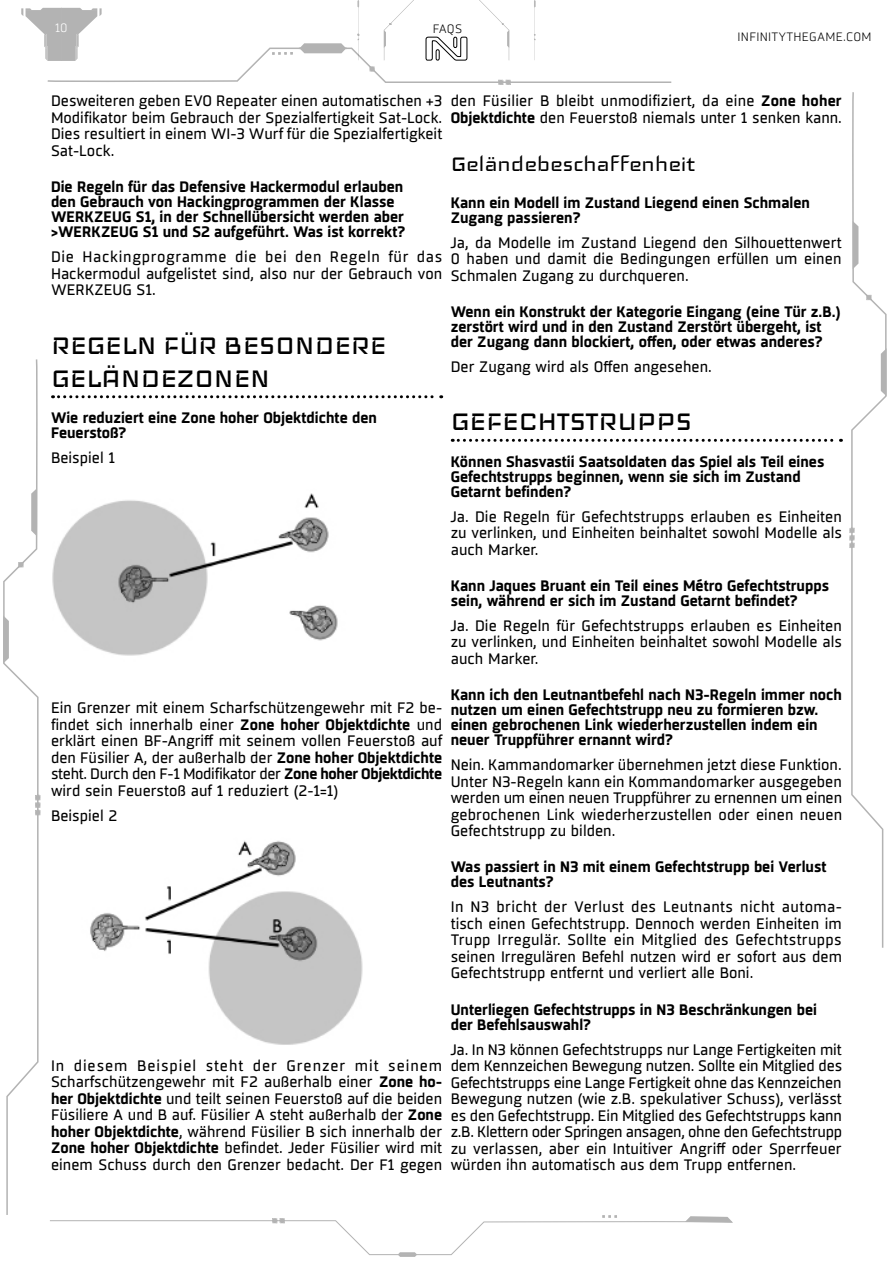
<style>
.page{position:relative;width:893px;height:1263px;background:#fff}
.page>*{position:absolute;margin:0;border:0;box-sizing:border-box;transform-origin:0 0}
.t1{font:33px/33px "Iceland";color:#000}
.t2{font:27px "Iceland";color:#000}
.t3{font:15px/16.5px "Sisco";color:#000;text-align:justify}
.t4{font:700 15px/15px "Sisco";color:#000}
.t5{font:300 12px "Sisco";letter-spacing:.02em;color:#000}
.t6{font:300 12px "Sisco";color:#fff}
.s1{font-weight:700}
</style>
<div class="page">
<svg style="left:849px;top:92px;width:38px;height:856px"></svg>
<svg style="left:3px;top:359px;width:37px;height:856px"></svg>
<svg style="left:21px;top:0;width:650px;height:85px"></svg>
<svg style="left:50px;top:1215px;width:683px;height:42px"></svg>
<svg style="left:452px;top:439px;width:389px;height:3px"></svg>
<svg style="left:53px;top:395px;width:389px;height:3px"></svg>
<img style="left:52px;top:493px;width:286px;height:163px">
<img style="left:90px;top:840px;width:273px;height:205px">
<p class="t6" style="left:55px;top:20px;width:14px">10</p>
<p class="t5" style="left:433px;top:21px;width:31px">FAQS</p>
<p class="t5" style="left:738px;top:29px;width:135px">INFINITYTHEGAME.COM</p>
<p class="t3" style="left:51px;top:93px;width:393px">Desweiteren geben EVO Repeater einen automatischen +3<br>Modifikator beim Gebrauch der Spezialfertigkeit Sat-Lock.<br>Dies resultiert in einem WI-3 Wurf für die Spezialfertigkeit Sat-Lock.</p>
<p class="t4" style="left:51px;top:180px;width:356px">Die Regeln für das Defensive Hackermodul erlauben den Gebrauch von Hackingprogrammen der Klasse WERKZEUG S1, in der Schnellübersicht werden aber &gt;WERKZEUG S1 und S2 aufgeführt. Was ist korrekt?</p>
<p class="t3" style="left:51px;top:249px;width:393px">Die Hackingprogramme die bei den Regeln für das Hackermodul aufgelistet sind, also nur der Gebrauch von WERKZEUG S1.</p>
<h1 class="t1" style="left:51px;top:328px;width:337px">REGELN FÜR BESONDERE<br>GELÄNDEZONEN</h1>
<p class="t4" style="left:51px;top:411px;width:327px">Wie reduziert eine Zone hoher Objektdichte den<br>Feuerstoß?</p>
<p class="t3" style="left:51px;top:450px;width:66px">Beispiel 1</p>
<p class="t3" style="left:451px;top:93px;width:393px">den Füsilier B bleibt unmodifiziert, da eine <span class="s1">Zone hoher<br>Objektdichte</span> den Feuerstoß niemals unter 1 senken kann.</p>
<h2 class="t2" style="left:451px;top:151px;width:246px">Geländebeschaffenheit</h2>
<p class="t4" style="left:451px;top:195px;width:361px">Kann ein Modell im Zustand Liegend einen Schmalen<br>Zugang passieren?</p>
<p class="t3" style="left:451px;top:234px;width:392px">Ja, da Modelle im Zustand Liegend den Silhouettenwert 0 haben und damit die Bedingungen erfüllen um einen Schmalen Zugang zu durchqueren.</p>
<p class="t4" style="left:451px;top:305px;width:391px">Wenn ein Konstrukt der Kategorie Eingang (eine Tür z.B.) zerstört wird und in den Zustand Zerstört übergeht, ist der Zugang dann blockiert, offen, oder etwas anderes?</p>
<p class="t3" style="left:451px;top:359px;width:263px">Der Zugang wird als Offen angesehen.</p>
<h1 class="t1" style="left:451px;top:405px;width:243px">GEFECHTSTRUPPS</h1>
<p class="t4" style="left:451px;top:454px;width:375px">Können Shasvastii Saatsoldaten das Spiel als Teil eines<br>Gefechtstrupps beginnen, wenn sie sich im Zustand<br>Getarnt befinden?</p>
<p class="t3" style="left:451px;top:508px;width:393px">Ja. Die Regeln für Gefechtstrupps erlauben es Einheiten zu verlinken, und Einheiten beinhaltet sowohl Modelle als auch Marker.</p>
<p class="t4" style="left:451px;top:579px;width:380px">Kann Jaques Bruant ein Teil eines Métro Gefechtstrupps sein, während er sich im Zustand Getarnt befindet?</p>
<p class="t3" style="left:451px;top:618px;width:393px">Ja. Die Regeln für Gefechtstrupps erlauben es Einheiten zu verlinken, und Einheiten beinhaltet sowohl Modelle als auch Marker.</p>
<p class="t4" style="left:451px;top:688px;width:393px">Kann ich den Leutnantbefehl nach N3-Regeln immer noch nutzen um einen Gefechtstrupp neu zu formieren bzw. einen gebrochenen Link wiederherzustellen indem ein neuer Truppführer ernannt wird?</p>
<p class="t3" style="left:451px;top:757px;width:393px">Nein. Kammandomarker übernehmen jetzt diese Funktion.<br>Unter N3-Regeln kann ein Kommandomarker ausgegeben werden um einen neuen Truppführer zu ernennen um einen gebrochenen Link wiederherzustellen oder einen neuen Gefechtstrupp zu bilden.</p>
<p class="t4" style="left:451px;top:860px;width:377px">Was passiert in N3 mit einem Gefechtstrupp bei Verlust des Leutnants?</p>
<p class="t3" style="left:451px;top:899px;width:393px">In N3 bricht der Verlust des Leutnants nicht automa&shy;tisch einen Gefechtstrupp. Dennoch werden Einheiten im Trupp Irregulär. Sollte ein Mitglied des Gefechtstrupps seinen Irregulären Befehl nutzen wird er sofort aus dem Gefechtstrupp entfernt und verliert alle Boni.</p>
<p class="t4" style="left:451px;top:1002px;width:368px">Unterliegen Gefechtstrupps in N3 Beschränkungen bei der Befehlsauswahl?</p>
<p class="t3" style="left:451px;top:1041px;width:393px">Ja. In N3 können Gefechtstrupps nur Lange Fertigkeiten mit dem Kennzeichen Bewegung nutzen. Sollte ein Mitglied des Gefechtstrupps eine Lange Fertigkeit ohne das Kennzeichen Bewegung nutzen (wie z.B. spekulativer Schuss), verlässt es den Gefechtstrupp. Ein Mitglied des Gefechtstrupps kann z.B. Klettern oder Springen ansagen, ohne den Gefechtstrupp zu verlassen, aber ein Intuitiver Angriff oder Sperrfeuer würden ihn automatisch aus dem Trupp entfernen.</p>
<p class="t3" style="left:51px;top:700px;width:393px">Ein Grenzer mit einem Scharfschützengewehr mit F2 be&shy;findet sich innerhalb einer <span class="s1">Zone hoher Objektdichte</span> und erklärt einen BF-Angriff mit seinem vollen Feuerstoß auf den Füsilier A, der außerhalb der <span class="s1">Zone hoher Objektdichte </span>steht. Durch den F-1 Modifikator der <span class="s1">Zone hoher Objektdichte </span>wird sein Feuerstoß auf 1 reduziert (2-1=1)</p>
<p class="t3" style="left:51px;top:807px;width:68px">Beispiel 2</p>
<p class="t3" style="left:51px;top:1057px;width:393px">In diesem Beispiel steht der Grenzer mit seinem Scharfschützengewehr mit F2 außerhalb einer <span class="s1">Zone ho&shy;her Objektdichte</span> und teilt seinen Feuerstoß auf die beiden Füsiliere A und B auf. Füsilier A steht außerhalb der <span class="s1">Zone hoher Objektdichte</span>, während Füsilier B sich innerhalb der <span class="s1">Zone hoher Objektdichte</span> befindet. Jeder Füsilier wird mit einem Schuss durch den Grenzer bedacht. Der F1 gegen</p>
</div>
